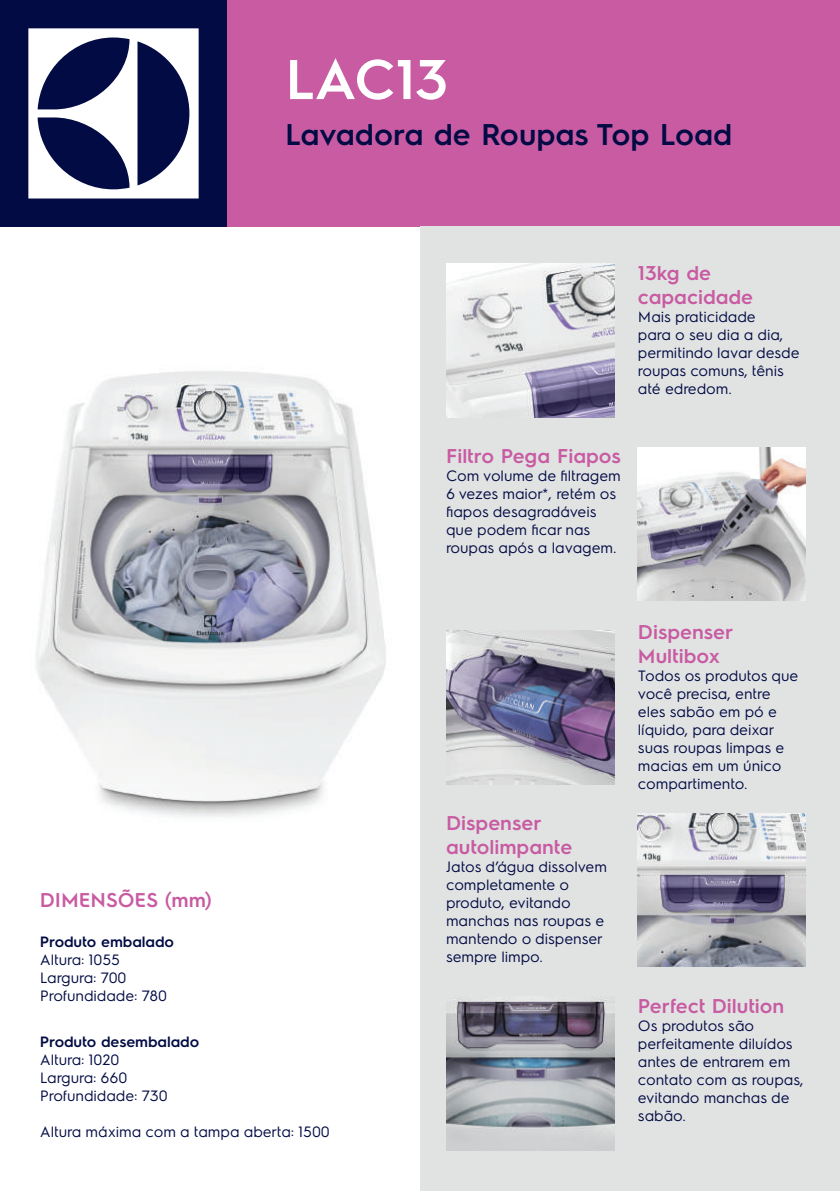
<style>
.page{position:relative;width:840px;height:1191px;background:#fff}
.page>*{position:absolute;margin:0;border:0;box-sizing:border-box;transform-origin:0 0}
.t1{font:600 56px "Electrolux Sans";letter-spacing:-.005em;color:#fff}
.t2{font:600 30px "Electrolux Sans";color:#020b43}
.t3{font:600 20px/24px "Electrolux Sans";color:#c85ba2}
.t4{font:15px/18px "Electrolux Sans";letter-spacing:-.005em;color:#020b43}
.t5{font:600 15px "Electrolux Sans";letter-spacing:-.005em;color:#020b43}
</style>
<div class="page">
<div style="left:0;top:0;width:227px;height:227px;background:#020b43"></div>
<div style="left:227px;top:0;width:612px;height:227px;background:#c85ba2"></div>
<div style="left:420px;top:227px;width:419px;height:964px;background:#e1e3e3"></div>
<svg style="left:28px;top:28px;width:170px;height:170px"></svg>
<img style="left:36px;top:371px;width:350px;height:446px">
<img style="left:446px;top:996px;width:167px;height:154px">
<img style="left:637px;top:813px;width:168px;height:154px">
<img style="left:637px;top:447px;width:167px;height:153px">
<img style="left:446px;top:264px;width:167px;height:153px">
<img style="left:446px;top:630px;width:167px;height:154px">
<h1 class="t1" style="left:285px;top:40px;width:164px">LAC13</h1>
<h2 class="t2" style="left:285px;top:114px;width:448px">Lavadora de Roupas Top Load</h2>
<h3 class="t3" style="left:40px;top:886px;width:174px">DIMENSÕES (mm)</h3>
<p class="t5" style="left:40px;top:931px;width:136px">Produto embalado</p>
<p class="t4" style="left:40px;top:949px;width:129px">Altura: 1055<br>Largura: 700<br>Profundidade: 780</p>
<p class="t5" style="left:40px;top:1031px;width:161px">Produto desembalado</p>
<p class="t4" style="left:40px;top:1049px;width:129px">Altura: 1020<br>Largura: 660<br>Profundidade: 730</p>
<p class="t4" style="left:40px;top:1121px;width:291px">Altura máxima com a tampa aberta: 1500</p>
<h3 class="t3" style="left:637px;top:259px;width:117px">13kg de capacidade</h3>
<p class="t4" style="left:637px;top:307px;width:163px">Mais praticidade<br>para o seu dia a dia, permitindo lavar desde roupas comuns, tênis até edredom.</p>
<h3 class="t3" style="left:446px;top:443px;width:176px">Filtro Pega Fiapos</h3>
<p class="t4" style="left:446px;top:466px;width:176px">Com volume de filtragem<br>6 vezes maior*, retém os fiapos desagradáveis que podem ficar nas roupas após a lavagem.</p>
<h3 class="t3" style="left:446px;top:809px;width:127px">Dispenser autolimpante</h3>
<p class="t4" style="left:446px;top:856px;width:162px">Jatos d’água dissolvem completamente o produto, evitando manchas nas roupas e mantendo o dispenser sempre limpo.</p>
<h3 class="t3" style="left:637px;top:618px;width:97px">Dispenser<br>Multibox</h3>
<p class="t4" style="left:637px;top:665px;width:162px">Todos os produtos que você precisa, entre eles sabão em pó e líquido, para deixar suas roupas limpas e macias em um único compartimento.</p>
<h3 class="t3" style="left:637px;top:992px;width:148px">Perfect Dilution</h3>
<p class="t4" style="left:637px;top:1015px;width:167px">Os produtos são perfeitamente diluídos antes de entrarem em contato com as roupas, evitando manchas de sabão.</p>
</div>
